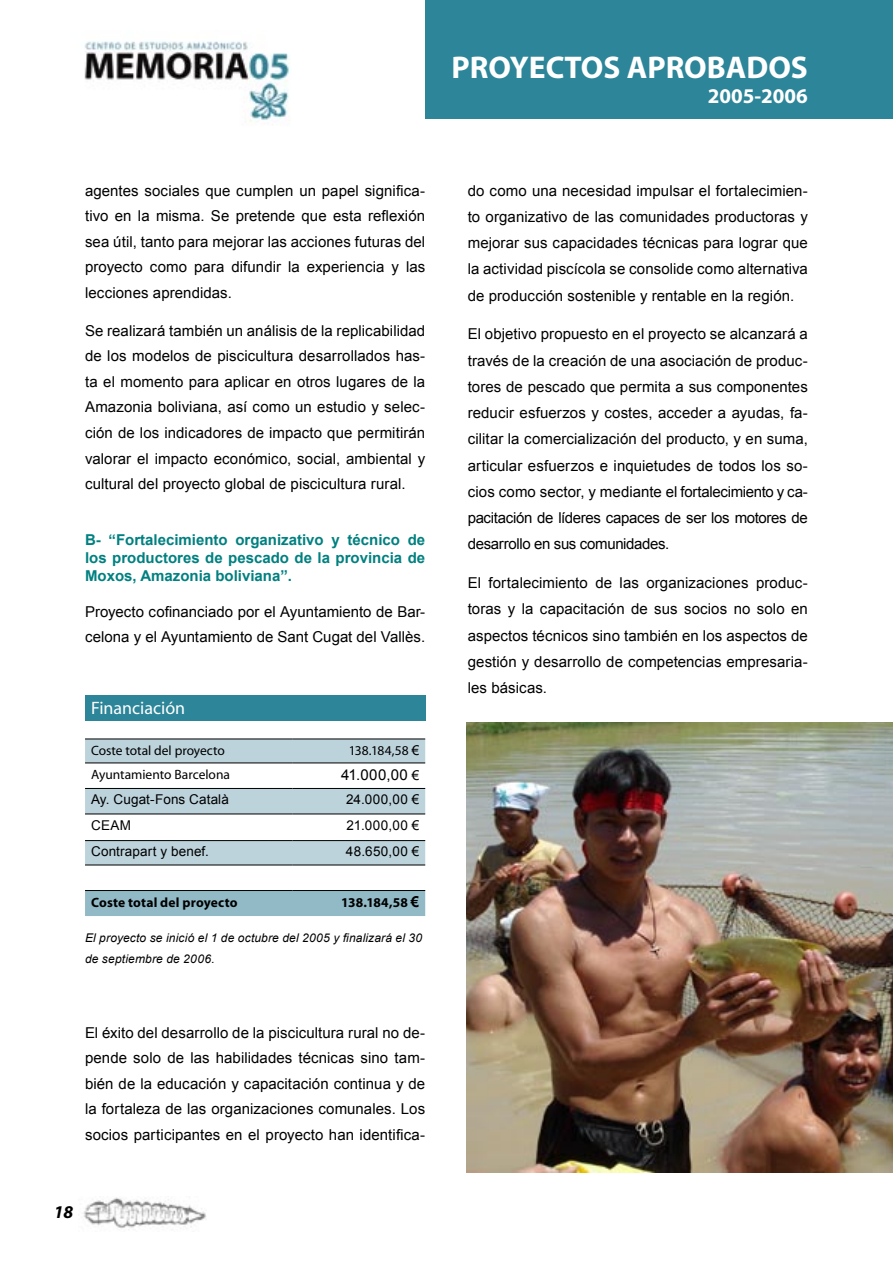
<style>
.page{position:relative;width:893px;height:1263px;background:#fff}
.page>*{position:absolute;margin:0;border:0;box-sizing:border-box;transform-origin:0 0}
.t1{font:700 31.5px "Myriad";color:#fff}
.t2{font:700 21px "Myriad";color:#fff}
.t3{font:18px "Myriad";color:#fff}
.t4{font:italic 700 18px "Myriad";color:#000}
.t5{font:15px/26.2px "Arial";letter-spacing:.005em;color:#000;text-align:justify}
.t6{font:700 15px/18px "Arial";color:#008080;text-align:justify}
.t7{font:13.5px "Arial";letter-spacing:.01em;color:#000}
.t8{font:13.5px "Myriad";color:#000}
.t9{font:700 13.5px "Myriad";letter-spacing:.015em;color:#000}
.t10{font:italic 12px/21.6px "Arial";letter-spacing:.015em;color:#000}
.s1{font-family:"Arial"}
.s2{font-size:13.5px}
.s3{font-family:"Arial";font-size:15px}
</style>
<div class="page">
<img style="left:84px;top:41px;width:206px;height:84px">
<img style="left:83px;top:1197px;width:123px;height:32px">
<div style="left:425px;top:0;width:468px;height:119px;background:#2c8598"></div>
<div style="left:85px;top:695px;width:340px;height:25px;background:#2c8598"></div>
<svg style="left:85px;top:739px;width:340px;height:127px"></svg>
<hr style="left:293px;top:865px;width:132px;height:1px;background:#000">
<div style="left:85px;top:890px;width:340px;height:26px;background:#91b9c6"></div>
<hr style="left:293px;top:890px;width:132px;height:1px;background:#000">
<img style="left:466px;top:723px;width:427px;height:449px">
<h1 class="t1" style="left:452px;top:51px;width:358px">PROYECTOS APROBADOS</h1>
<h2 class="t2" style="left:708px;top:85px;width:102px">2005-2006</h2>
<p class="t5" style="left:85px;top:178px;width:342px;line-height:25.5px">agentes sociales que cumplen un papel significa&shy;tivo en la misma. Se pretende que esta reflexión sea útil, tanto para mejorar las acciones futuras del proyecto como para difundir la experiencia y las lecciones aprendidas.</p>
<p class="t5" style="left:85px;top:318px;width:342px;line-height:25.5px">Se realizará también un análisis de la replicabilidad de los modelos de piscicultura desarrollados has&shy;ta el momento para aplicar en otros lugares de la Amazonia boliviana, así como un estudio y selec&shy;ción de los indicadores de impacto que permitirán valorar el impacto económico, social, ambiental y cultural del proyecto global de piscicultura rural.</p>
<p class="t6" style="left:85px;top:531px;width:342px">B- “Fortalecimiento organizativo y técnico de los productores de pescado de la provincia de Moxos, Amazonia boliviana”.</p>
<p class="t5" style="left:85px;top:599px;width:342px;line-height:25.5px">Proyecto cofinanciado por el Ayuntamiento de Bar&shy;celona y el Ayuntamiento de Sant Cugat del Vallès.</p>
<p class="t3" style="left:91px;top:699px;width:96px">Financiación</p>
<p class="t8" style="left:91px;top:744px;width:135px">Coste total del proyecto</p>
<p class="t8" style="left:349px;top:744px;width:72px">138.184,58 <span class="s1">€</span></p>
<p class="t8" style="left:91px;top:768px;width:140px">Ayuntamiento Barcelona</p>
<p class="t5" style="left:341px;top:762px;width:80px">41.000,00 <span class="s2">€</span></p>
<p class="t7" style="left:91px;top:791px;width:139px">Ay. Cugat-Fons Català</p>
<p class="t7" style="left:346px;top:791px;width:75px">24.000,00 €</p>
<p class="t7" style="left:91px;top:816px;width:42px">CEAM</p>
<p class="t7" style="left:347px;top:816px;width:74px">21.000,00 €</p>
<p class="t7" style="left:91px;top:843px;width:119px">Contrapart y benef.</p>
<p class="t7" style="left:346px;top:843px;width:75px">48.650,00 €</p>
<p class="t9" style="left:91px;top:895px;width:148px">Coste total del proyecto</p>
<p class="t9" style="left:341px;top:896px;width:80px">138.184,58 <span class="s3">€</span></p>
<p class="t10" style="left:85px;top:927px;width:339px">El proyecto se inició el 1 de octubre del 2005 y finalizará el 30 de septiembre de 2006.</p>
<p class="t5" style="left:85px;top:1020px;width:342px;line-height:25.5px">El éxito del desarrollo de la piscicultura rural no de&shy;pende solo de las habilidades técnicas sino tam&shy;bién de la educación y capacitación continua y de la fortaleza de las organizaciones comunales. Los socios participantes en el proyecto han identifica-</p>
<p class="t4" style="left:54px;top:1203px;width:21px">18</p>
<p class="t5" style="left:468px;top:177px;width:342px">do como una necesidad impulsar el fortalecimien&shy;to organizativo de las comunidades productoras y mejorar sus capacidades técnicas para lograr que la actividad piscícola se consolide como alternativa de producción sostenible y rentable en la región.</p>
<p class="t5" style="left:468px;top:321px;width:342px">El objetivo propuesto en el proyecto se alcanzará a través de la creación de una asociación de produc&shy;tores de pescado que permita a sus componentes reducir esfuerzos y costes, acceder a ayudas, fa&shy;cilitar la comercialización del producto, y en suma, articular esfuerzos e inquietudes de todos los so&shy;cios como sector, y mediante el fortalecimiento y ca&shy;pacitación de líderes capaces de ser los motores de desarrollo en sus comunidades.</p>
<p class="t5" style="left:468px;top:570px;width:342px">El fortalecimiento de las organizaciones produc&shy;toras y la capacitación de sus socios no solo en aspectos técnicos sino también en los aspectos de gestión y desarrollo de competencias empresaria&shy;les básicas.</p>
</div>
